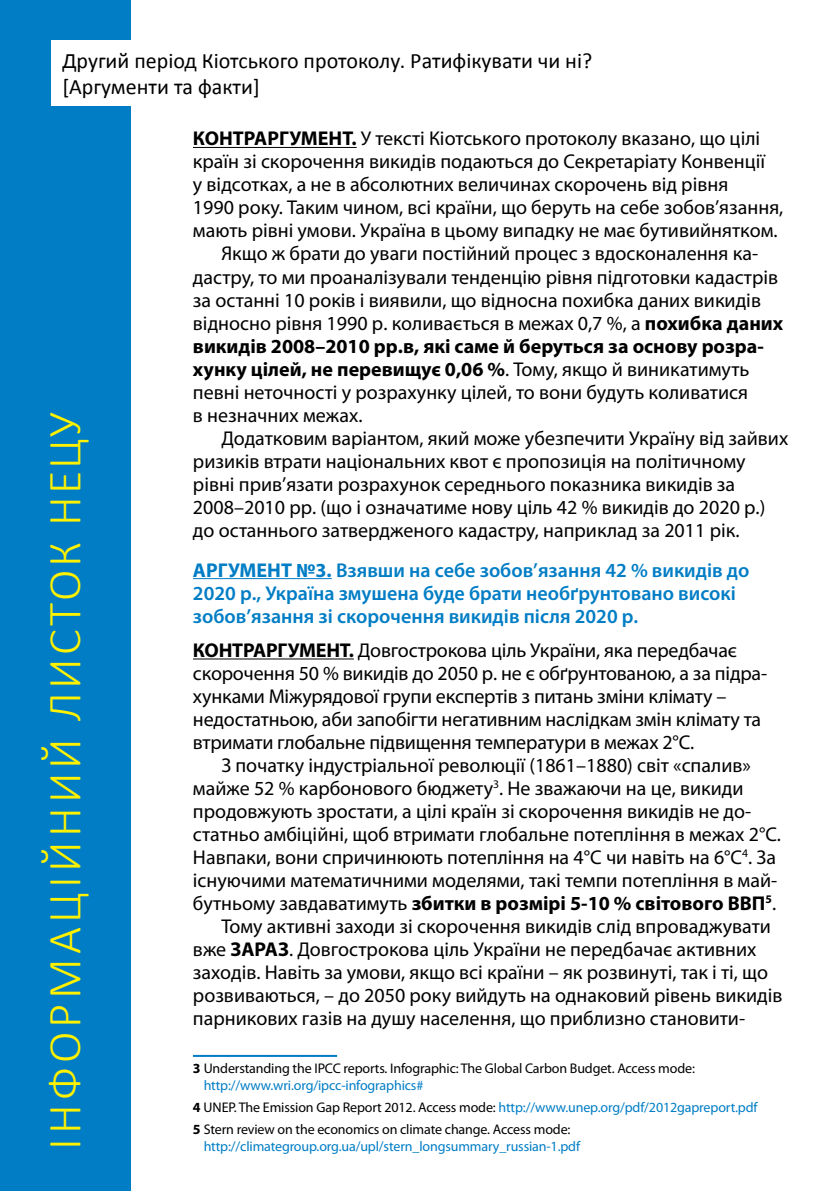
<style>
.page{position:relative;width:840px;height:1191px;background:#fff}
.page>*{position:absolute;margin:0;border:0;box-sizing:border-box;transform-origin:0 0}
.t1{font:300 48px "Calibri";letter-spacing:.09em;color:#fff200}
.t2{font:22px/26.4px "Calibri";color:#000}
.t3{font:20px/23px "Myriad Pro";color:#000}
.t4{font:700 20px "Myriad Pro";color:#000}
.t5{font:600 20px/23px "Myriad Pro";color:#007dc5}
.t6{font:14px/16.8px "Myriad Pro";letter-spacing:-.01em;color:#000}
.t7{font:14px "Myriad Pro";letter-spacing:-.01em;color:#007dc5}
.s1{font-weight:700}
.s2{font-weight:400}
.s3{color:#007dc5}
</style>
<div class="page">
<div style="left:0;top:0;width:130px;height:1191px;background:#007dc5"></div>
<div style="left:51px;top:40px;width:635px;height:65px;background:#fff"></div>
<hr style="left:193px;top:147px;width:163px;height:1px;background:#000">
<hr style="left:193px;top:578px;width:138px;height:1px;background:#007dc5">
<hr style="left:193px;top:658px;width:160px;height:1px;background:#000">
<hr style="left:193px;top:1055px;width:144px;height:2px;background:#007dc5">
<p class="t2" style="left:62px;top:47px;width:531px">Другий період Кіотського протоколу. Ратифікувати чи ні? [Аргументи та факти]</p>
<p class="t3" style="left:193px;top:127px;width:568px"><span class="s1">КОНТРАРГУМЕНТ.</span> У тексті Кіотського протоколу вказано, що цілі</p>
<p class="t3" style="left:193px;top:150px;width:573px">країн зі скорочення викидів подаються до Секретаріату Конвенції</p>
<p class="t3" style="left:193px;top:173px;width:536px">у відсотках, а не в абсолютних величинах скорочень від рівня</p>
<p class="t3" style="left:193px;top:196px;width:591px">1990 року. Таким чином, всі країни, що беруть на себе зобов’язання,</p>
<p class="t3" style="left:193px;top:219px;width:586px">мають рівні умови. Україна в цьому випадку не має бутивийнятком.</p>
<p class="t3" style="left:221px;top:242px;width:538px">Якщо ж брати до уваги постійний процес з вдосконалення ка-</p>
<p class="t3" style="left:193px;top:265px;width:586px">дастру, то ми проаналізували тенденцію рівня підготовки кадастрів</p>
<p class="t3" style="left:193px;top:288px;width:569px">за останні 10 років і виявили, що відносна похибка даних викидів</p>
<p class="t3" style="left:193px;top:311px;width:591px">відносно рівня 1990 р. коливається в межах 0,7 %, а <span class="s1">похибка даних</span></p>
<p class="t4" style="left:193px;top:333px;width:572px">викидів 2008–2010 рр.в, які саме й беруться за основу розра-</p>
<p class="t4" style="left:193px;top:356px;width:557px">хунку цілей, не перевищує 0,06 %<span class="s2">. Тому, якщо й виникатимуть</span></p>
<p class="t3" style="left:193px;top:380px;width:556px">певні неточності у розрахунку цілей, то вони будуть коливатися</p>
<p class="t3" style="left:193px;top:403px;width:171px">в незначних межах.</p>
<p class="t3" style="left:221px;top:426px;width:568px">Додатковим варіантом, який може убезпечити Україну від зайвих</p>
<p class="t3" style="left:193px;top:449px;width:553px">ризиків втрати національних квот є пропозиція на політичному</p>
<p class="t3" style="left:193px;top:472px;width:543px">рівні прив’язати розрахунок середнього показника викидів за</p>
<p class="t3" style="left:193px;top:495px;width:573px">2008–2010 рр. (що і означатиме нову ціль 42 % викидів до 2020 р.)</p>
<p class="t3" style="left:193px;top:518px;width:547px">до останнього затвердженого кадастру, наприклад за 2011 рік.</p>
<p class="t5" style="left:193px;top:558px;width:557px"><span class="s1">АРГУМЕНТ №3.</span> Взявши на себе зобов’язання 42 % викидів до<br>2020 р., Україна змушена буде брати необґрунтовано високі зобов’язання зі скорочення викидів після 2020 р.</p>
<p class="t3" style="left:193px;top:638px;width:574px"><span class="s1">КОНТРАРГУМЕНТ.</span> Довгострокова ціль України, яка передбачає скорочення 50 % викидів до 2050 р. не є обґрунтованою, а за підра&shy;хунками Міжурядової групи експертів з питань зміни клімату – недостатньою, аби запобігти негативним наслідкам змін клімату та втримати глобальне підвищення температури в межах 2°С.</p>
<p class="t3" style="left:221px;top:753px;width:530px">З початку індустріальної революції (1861–1880) світ «спалив»</p>
<p class="t3" style="left:193px;top:776px;width:552px">майже 52 % карбонового бюджету<sup>3</sup>. Не зважаючи на це, викиди</p>
<p class="t3" style="left:193px;top:799px;width:559px">продовжують зростати, а цілі країн зі скорочення викидів не до-</p>
<p class="t3" style="left:193px;top:822px;width:589px">статньо амбіційні, щоб втримати глобальне потепління в межах 2°С.</p>
<p class="t3" style="left:193px;top:845px;width:584px">Навпаки, вони спричинюють потепління на 4°С чи навіть на 6°С<sup>4</sup>. За</p>
<p class="t3" style="left:193px;top:868px;width:585px">існуючими математичними моделями, такі темпи потепління в май-</p>
<p class="t4" style="left:193px;top:890px;width:584px"><span class="s2">бутньому завдаватимуть</span> збитки в розмірі 5-10 % світового ВВП<sup>5</sup><span class="s2">.</span></p>
<p class="t3" style="left:221px;top:914px;width:550px">Тому активні заходи зі скорочення викидів слід впроваджувати</p>
<p class="t3" style="left:193px;top:937px;width:564px">вже <span class="s1">ЗАРАЗ</span>. Довгострокова ціль України не передбачає активних</p>
<p class="t3" style="left:193px;top:960px;width:576px">заходів. Навіть за умови, якщо всі країни – як розвинуті, так і ті, що</p>
<p class="t3" style="left:193px;top:983px;width:590px">розвиваються, – до 2050 року вийдуть на однаковий рівень викидів</p>
<p class="t3" style="left:193px;top:1006px;width:553px">парникових газів на душу населення, що приблизно становити-</p>
<p class="t6" style="left:203px;top:1059px;width:492px;text-indent:-11px"><span class="s1">3</span> Understanding the IPCC reports. Infographic: The Global Carbon Budget. Access mode: <span class="s3">http://www.wri.org/ipcc-infographics#</span></p>
<p class="t6" style="left:193px;top:1095px;width:565px;line-height:22.4px"><span class="s1">4</span> UNEP. The Emission Gap Report 2012. Access mode: <span class="s3">http://www.unep.org/pdf/2012gapreport.pdf<br></span><span class="s1">5</span> Stern review on the economics on climate change. Access mode:</p>
<p class="t7" style="left:203px;top:1138px;width:377px">http://climategroup.org.ua/upl/stern_longsummary_russian-1.pdf</p>
<h1 class="t1" style="left:35px;top:1150px;width:739px;rotate:-90deg">Інформаці йний Листок НЕЦУ</h1>
</div>
